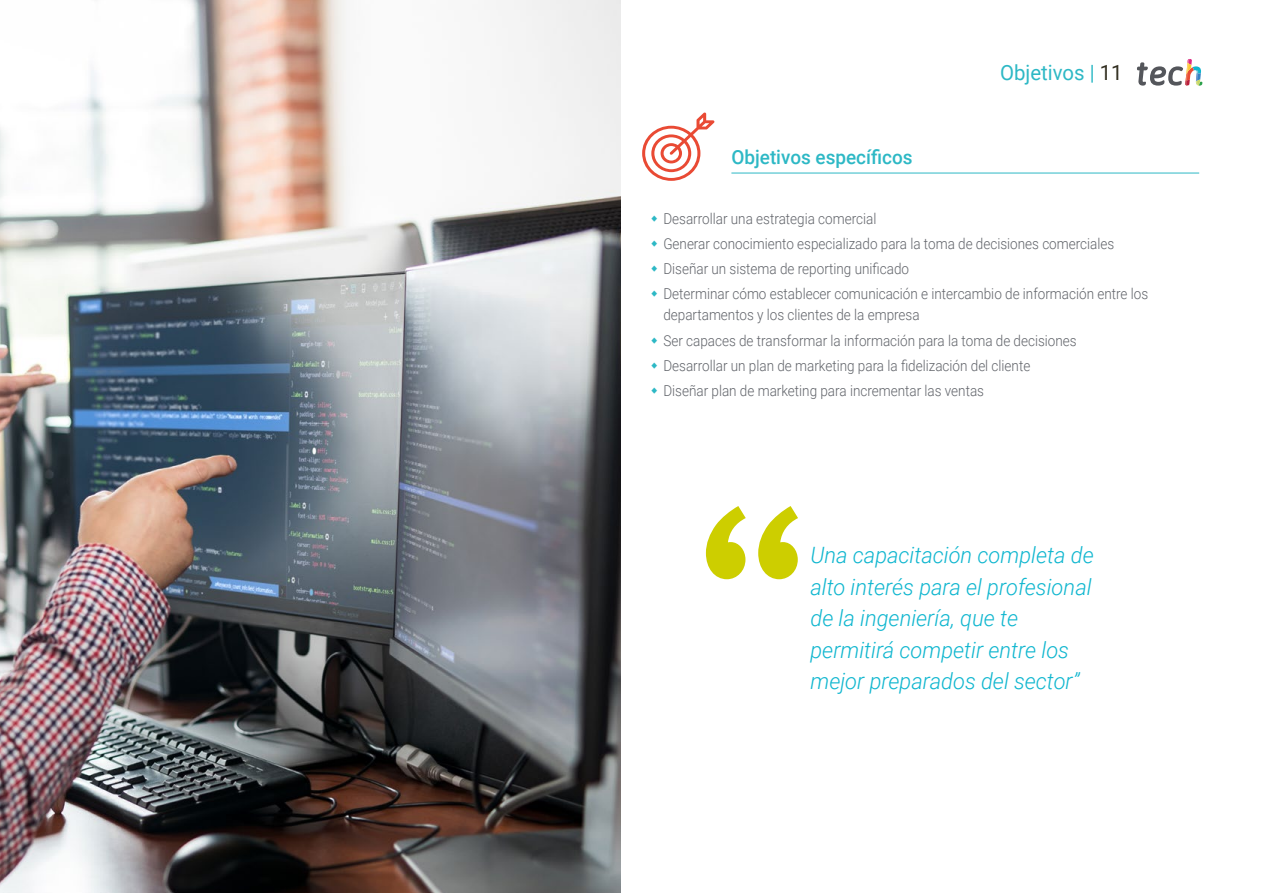
<style>
.page{position:relative;width:1263px;height:893px;background:#fff}
.page>*{position:absolute;margin:0;border:0;box-sizing:border-box;transform-origin:0 0}
.t1{font:italic 300 22.5px/31.5px "Roboto";color:#0fb6cf}
.t2{font:21px "Roboto";color:#2db8c5}
.t3{font:500 19.5px "Roboto";color:#2db8c5}
.t4{font:300 15px/25.2px "Roboto";color:#61646a;scale:.9 1}
.s1{color:#312e20}
</style>
<div class="page">
<hr style="left:731px;top:173px;width:468px;height:1px;background:#2db8c5">
<svg style="left:642px;top:112px;width:72px;height:69px"></svg>
<img style="left:0;top:0;width:621px;height:893px">
<svg style="left:1137px;top:59px;width:65px;height:27px"></svg>
<svg style="left:706px;top:506px;width:92px;height:73px"></svg>
<h3 class="t3" style="left:731px;top:144px;width:183px">Objetivos específicos</h3>
<h2 class="t2" style="left:1000px;top:57px;width:124px">Objetivos | <span class="s1">11</span></h2>
<p class="t4" style="left:663px;top:205px;width:540px">Desarrollar una estrategia comercial<br>Generar conocimiento especializado para la toma de decisiones comerciales Diseñar un sistema de reporting unificado<br>Determinar cómo establecer comunicación e intercambio de información entre los</p>
<p class="t4" style="left:663px;top:302px;width:461px">departamentos y los clientes de la empresa<br>Ser capaces de transformar la información para la toma de decisiones Desarrollar un plan de marketing para la fidelización del cliente Diseñar plan de marketing para incrementar las ventas</p>
<h1 class="t1" style="left:810px;top:539px;width:285px">Una capacitación completa de alto interés para el profesional de la ingeniería, que te permitirá competir entre los mejor preparados del sector”</h1>
</div>
